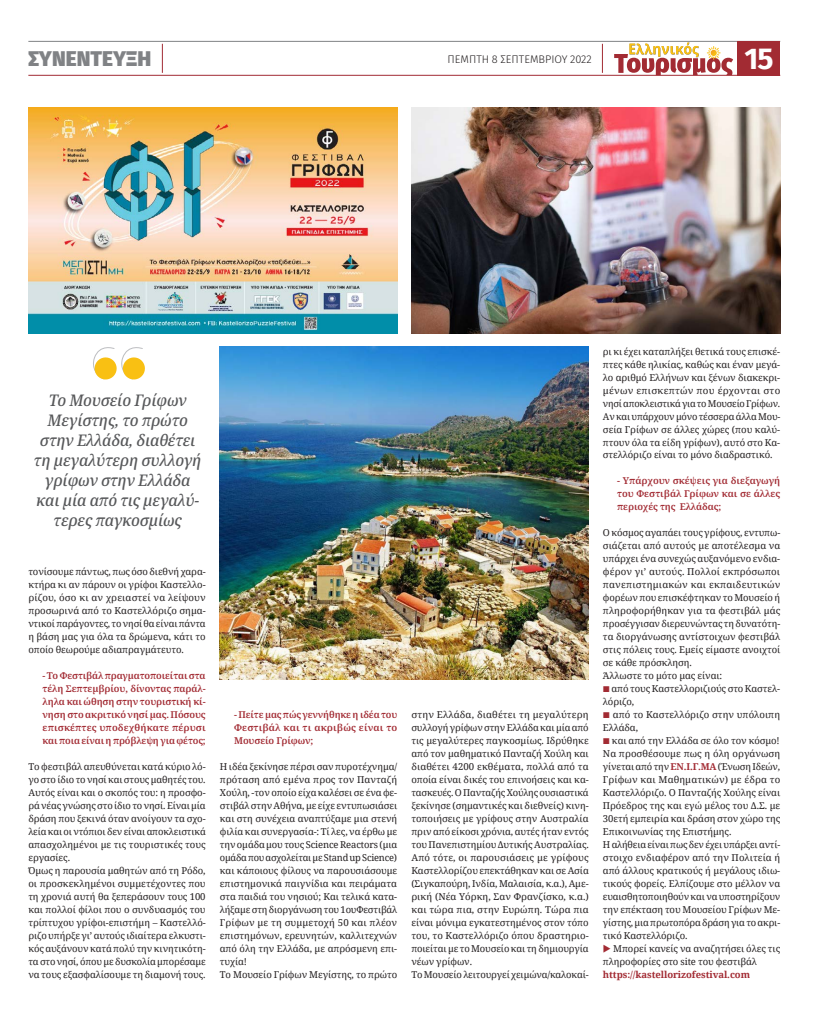
<style>
.page{position:relative;width:820px;height:1021px;background:#fff}
.page>*{position:absolute;margin:0;border:0;box-sizing:border-box;transform-origin:0 0}
.t1{font:700 30px "Fira Sans";color:#fff}
.t2{font:900 21px "Fira Sans";letter-spacing:.005em;color:#808285}
._3_SYNENTEYXH_XTYPHM{font:italic 500 semi-condensed 16px/20px "Noto Serif";color:#57585a;text-align:center}
.t3{font:300 11px "Fira Sans";color:#231f20}
._3_SYNENTEYXH_APANTH{font:9.5px/13px "Noto Serif";letter-spacing:-.01em;color:#231f20;text-align:justify}
._3_SYNENTEYXH_ERWTHS{font:600 9.5px/13px "Noto Serif";letter-spacing:-.01em;color:#a22b33;text-align:justify}
._3_SYNENTEYXH_APANTH-2{font:700 9.5px "Noto Serif";letter-spacing:-.01em;color:#a22b33}
.s1{font-weight:700;color:#a22b33}
.s2{color:#a22b33}
</style>
<div class="page">
<hr style="left:28px;top:41px;width:752px;height:1px;background:#808285">
<svg style="left:614px;top:42px;width:118px;height:33px"></svg>
<div style="left:737px;top:41px;width:43px;height:35px;background:#a22b33"></div>
<hr style="left:28px;top:75px;width:752px;height:1px;background:#a22b33">
<svg style="left:162px;top:44px;width:1px;height:29px"></svg>
<svg style="left:602px;top:44px;width:1px;height:29px"></svg>
<svg style="left:93px;top:347px;width:52px;height:33px"></svg>
<img style="left:28px;top:107px;width:369px;height:227px">
<img style="left:411px;top:107px;width:369px;height:227px">
<img style="left:220px;top:347px;width:368px;height:332px">
<h2 class="t2" style="left:28px;top:40px;width:124px">ΣΥΝΕΝΤΕΥΞΗ</h2>
<p class="t3" style="left:447px;top:52px;width:146px">ΠΕΜΠΤΗ 8 ΣΕΠΤΕΜΒΡΙΟΥ 2022</p>
<h1 class="t1" style="left:744px;top:33px;width:31px">15</h1>
<p class="_3_SYNENTEYXH_XTYPHM" style="left:33px;top:391px;width:173px">Το Μουσείο Γρίφων<br>Μεγίστης,το πρώτο στην Ελλάδα,διαθέτει τη μεγαλύτερη συλλογή γρίφων στην Ελλάδα καιμία από τιςμεγαλύ&shy;τερεςπαγκοσμίως</p>
<p class="_3_SYNENTEYXH_APANTH" style="left:28px;top:565px;width:179px">τονίσουμε πάντως, πως όσο διεθνή χαρα&shy;κτήρα κι αν πάρουν οι γρίφοι Καστελλο&shy;ρίζου, όσο κι αν χρειαστεί να λείψουν προσωρινά από το Καστελλόριζο σημα&shy;ντικοί παράγοντες, το νησί θα είναι πάντα η βάση μας για όλα τα δρώμενα, κάτι το οποίο θεωρούμε αδιαπραγμάτευτο.</p>
<p class="_3_SYNENTEYXH_ERWTHS" style="left:43px;top:669px;width:165px">- Το Φεστιβάλ πραγματοποιείται στα τέλη Σεπτεμβρίου, δίνοντας παράλ&shy;ληλα και ώθηση στην τουριστική κί&shy;νηση στο ακριτικό νησί μας. Πόσους επισκέπτες υποδεχθήκατε πέρυσι και ποια είναι η πρόβλεψη για φέτος;</p>
<p class="_3_SYNENTEYXH_APANTH" style="left:28px;top:760px;width:179px">Το φεστιβάλ απευθύνεται κατά κύριο λό&shy;γο στο ίδιο το νησί και στους μαθητές του.<br>Αυτός είναι και ο σκοπός του: η προσφο&shy;ρά νέας γνώσης στο ίδιο το νησί. Είναι μία δράση που ξεκινά όταν ανοίγουν τα σχο&shy;λεία και οι ντόπιοι δεν είναι αποκλειστικά απασχολημένοι με τις τουριστικές τους εργασίες.</p>
<p class="_3_SYNENTEYXH_APANTH" style="left:28px;top:864px;width:179px">Όμως η παρουσία μαθητών από τη Ρόδο, οι προσκεκλημένοι συμμετέχοντες που τη χρονιά αυτή θα ξεπεράσουν τους 100 και πολλοί φίλοι που ο συνδυασμός του τρίπτυχου γρίφοι-επιστήμη – Καστελλό&shy;ριζο υπήρξε γι’ αυτούς ιδιαίτερα ελκυστι&shy;κός αυξάνουν κατά πολύ την κινητικότη&shy;τα στο νησί, όπου με δυσκολία μπορέσαμε να τους εξασφαλίσουμε τη διαμονή τους.</p>
<p class="_3_SYNENTEYXH_ERWTHS" style="left:234px;top:708px;width:165px">- Πείτε μας πώς γεννήθηκε η ιδέα του Φεστιβάλ και τι ακριβώς είναι το Μουσείο Γρίφων;</p>
<p class="_3_SYNENTEYXH_APANTH" style="left:220px;top:760px;width:179px">Η ιδέα ξεκίνησε πέρσι σαν πυροτέχνημα/ πρόταση από εμένα προς τον Πανταζή Χούλη, -τον οποίο είχα καλέσει σε ένα φε&shy;στιβάλ στην Αθήνα, με είχε εντυπωσιάσει και στη συνέχεια αναπτύξαμε μια στενή φιλία και συνεργασία-: Τί λες, να έρθω με την ομάδα μου τους Science Reactors (μια ομάδα που ασχολείται με Stand up Science) και κάποιους φίλους να παρουσιάσουμε επιστημονικά παιγνίδια και πειράματα στα παιδιά του νησιού; Και τελικά κατα&shy;λήξαμε στη διοργάνωση του 1ουΦεστιβάλ Γρίφων με τη συμμετοχή 50 και πλέον επιστημόνων, ερευνητών, καλλιτεχνών από όλη την Ελλάδα, με απρόσμενη επι&shy;τυχία!</p>
<p class="_3_SYNENTEYXH_APANTH" style="left:220px;top:968px;width:179px">Το Μουσείο Γρίφων Μεγίστης, το πρώτο</p>
<p class="_3_SYNENTEYXH_APANTH" style="left:411px;top:708px;width:179px">στην Ελλάδα, διαθέτει τη μεγαλύτερη συλλογή γρίφων στην Ελλάδα και μία από τις μεγαλύτερες παγκοσμίως. Ιδρύθηκε από τον μαθηματικό Πανταζή Χούλη και διαθέτει 4200 εκθέματα, πολλά από τα οποία είναι δικές του επινοήσεις και κα&shy;τασκευές. Ο Πανταζής Χούλης ουσιαστικά ξεκίνησε (σημαντικές και διεθνείς) κινη&shy;τοποιήσεις με γρίφους στην Αυστραλία πριν από είκοσι χρόνια, αυτές ήταν εντός του Πανεπιστημίου Δυτικής Αυστραλίας.<br>Από τότε, οι παρουσιάσεις με γρίφους Καστελλορίζου επεκτάθηκαν και σε Ασία (Σιγκαπούρη, Ινδία, Μαλαισία, κ.α.), Αμε&shy;ρική (Νέα Υόρκη, Σαν Φρανζίσκο, κ.α.) και τώρα πια, στην Ευρώπη. Τώρα πια είναι μόνιμα εγκατεστημένος στον τόπο του, το Καστελλόριζο όπου δραστηριο&shy;ποιείται με το Μουσείο και τη δημιουργία νέων γρίφων.</p>
<p class="_3_SYNENTEYXH_APANTH" style="left:411px;top:968px;width:179px">Το Μουσείο λειτουργεί χειμώνα/καλοκαί-</p>
<p class="_3_SYNENTEYXH_APANTH" style="left:602px;top:344px;width:179px">ρι κι έχει καταπλήξει θετικά τους επισκέ&shy;πτες κάθε ηλικίας, καθώς και έναν μεγά&shy;λο αριθμό Ελλήνων και ξένων διακεκρι&shy;μένων επισκεπτών που έρχονται στο νησί αποκλειστικά για το Μουσείο Γρίφων.<br>Αν και υπάρχουν μόνο τέσσερα άλλα Μου&shy;σεία Γρίφων σε άλλες χώρες (που καλύ&shy;πτουν όλα τα είδη γρίφων), αυτό στο Κα&shy;στελλόριζο είναι το μόνο διαδραστικό.</p>
<p class="_3_SYNENTEYXH_ERWTHS" style="left:617px;top:475px;width:165px">- Υπάρχουν σκέψεις για διεξαγωγή του Φεστιβάλ Γρίφων και σε άλλες περιοχές της Ελλάδας;</p>
<p class="_3_SYNENTEYXH_APANTH" style="left:602px;top:526px;width:179px">Ο κόσμος αγαπάει τους γρίφους, εντυπω&shy;σιάζεται από αυτούς με αποτέλεσμα να υπάρχει ένα συνεχώς αυξανόμενο ενδια&shy;φέρον γι’ αυτούς. Πολλοί εκπρόσωποι πανεπιστημιακών και εκπαιδευτικών φορέων που επισκέφτηκαν το Μουσείο ή πληροφορήθηκαν για τα φεστιβάλ μάς προσέγγισαν διερευνώντας τη δυνατότη&shy;τα διοργάνωσης αντίστοιχων φεστιβάλ στις πόλεις τους. Εμείς είμαστε ανοιχτοί σε κάθε πρόσκληση.</p>
<p class="_3_SYNENTEYXH_APANTH" style="left:602px;top:669px;width:121px">Άλλωστε το μότο μας είναι:</p>
<p class="_3_SYNENTEYXH_APANTH" style="left:602px;top:682px;width:179px;text-indent:9px">από τους Καστελλοριζιούς στο Καστελ&shy;λόριζο,</p>
<p class="_3_SYNENTEYXH_APANTH" style="left:602px;top:708px;width:179px;text-indent:10px">από το Καστελλόριζο στην υπόλοιπη<br>Ελλάδα,</p>
<p class="_3_SYNENTEYXH_APANTH" style="left:611px;top:734px;width:169px">και από την Ελλάδα σε όλο τον κόσμο!</p>
<p class="_3_SYNENTEYXH_APANTH" style="left:602px;top:747px;width:179px">Να προσθέσουμε πως η όλη οργάνωση γίνεται από την <span class="s1">ΕΝ.Ι.Γ.ΜΑ</span> (Ένωση Ιδεών, Γρίφων και Μαθηματικών) με έδρα το Καστελλόριζο. Ο Πανταζής Χούλης είναι Πρόεδρος της και εγώ μέλος του Δ.Σ. με 30ετή εμπειρία και δράση στον χώρο της Επικοινωνίας της Επιστήμης.</p>
<p class="_3_SYNENTEYXH_APANTH" style="left:602px;top:838px;width:179px">Η αλήθεια είναι πως δεν έχει υπάρξει αντί&shy;στοιχο ενδιαφέρον από την Πολιτεία ή από άλλους κρατικούς ή μεγάλους ιδιω&shy;τικούς φορείς. Ελπίζουμε στο μέλλον να ευαισθητοποιηθούν και να υποστηρίξουν την επέκταση του Μουσείου Γρίφων Με&shy;γίστης, μια πρωτοπόρα δράση για το ακρι&shy;τικό Καστελλόριζο.</p>
<p class="_3_SYNENTEYXH_APANTH" style="left:602px;top:942px;width:179px"><span class="s2">◆</span> Μπορεί κανείς να αναζητήσει όλες τις πληροφορίες στο site του φεστιβάλ</p>
<p class="_3_SYNENTEYXH_APANTH-2" style="left:602px;top:968px;width:149px">https://kastellorizofestival.com</p>
</div>
